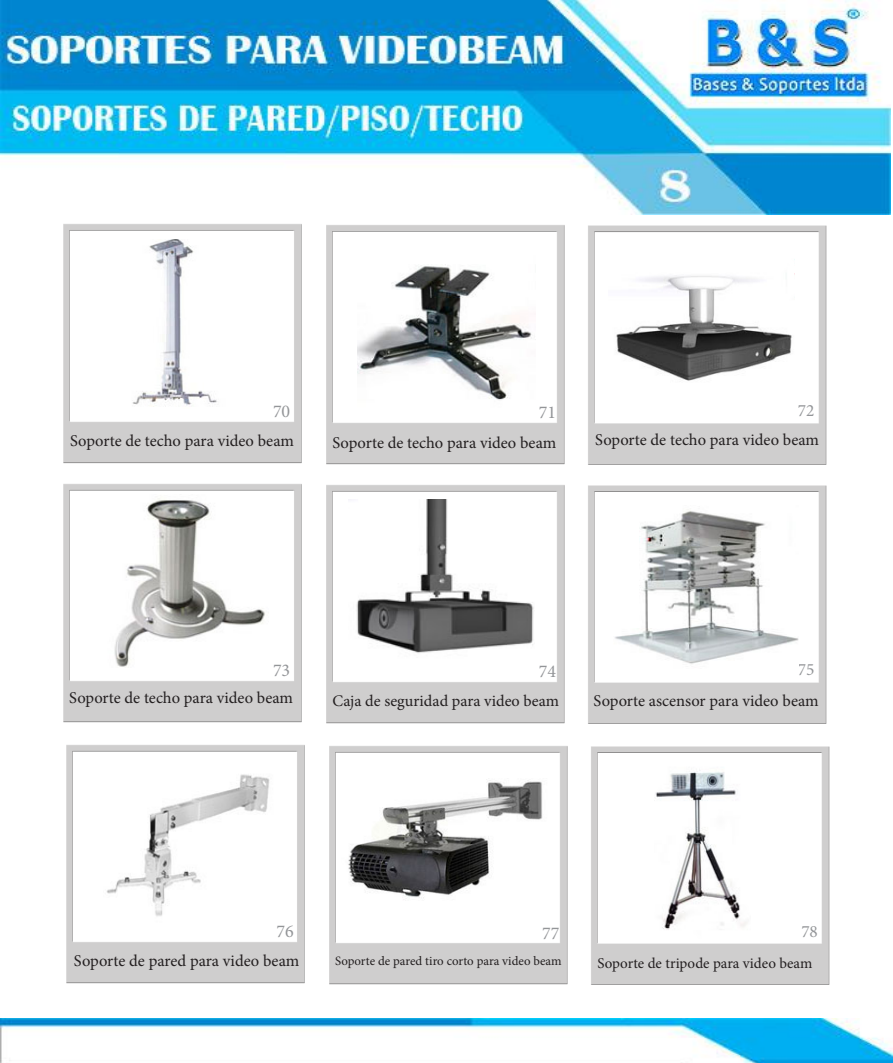
<style>
.page{position:relative;width:893px;height:1063px;background:#fff}
.page>*{position:absolute;margin:0;border:0;box-sizing:border-box;transform-origin:0 0}
.t1{font:18px "Minion Pro";color:#939598}
.t2{font:17.25px "Minion Pro";color:#939598}
.t3{font:16.5px "Minion Pro";color:#231f20}
.t4{font:16.2px "Minion Pro";color:#231f20}
.t5{font:15px "Minion Pro";letter-spacing:.005em;color:#231f20}
.t6{font:12.9px "Minion Pro";color:#231f20}
</style>
<div class="page">
<img style="left:63px;top:224px;width:764px;height:241px">
<img style="left:132px;top:239px;width:93px;height:169px">
<img style="left:358px;top:240px;width:177px;height:177px">
<img style="left:609px;top:253px;width:185px;height:144px">
<img style="left:63px;top:484px;width:764px;height:240px">
<img style="left:66px;top:745px;width:764px;height:240px">
<img style="left:99px;top:494px;width:170px;height:176px">
<img style="left:349px;top:500px;width:185px;height:178px">
<img style="left:614px;top:497px;width:184px;height:174px">
<img style="left:103px;top:757px;width:172px;height:175px">
<img style="left:342px;top:772px;width:209px;height:136px">
<img style="left:654px;top:758px;width:96px;height:182px">
<img style="left:1px;top:1018px;width:892px;height:45px">
<img style="left:0;top:0;width:891px;height:215px">
<p class="t1" style="left:273px;top:399px;width:19px">70</p>
<p class="t1" style="left:539px;top:400px;width:19px">71</p>
<p class="t2" style="left:798px;top:399px;width:18px">72</p>
<p class="t3" style="left:70px;top:430px;width:225px">Soporte de techo para video beam</p>
<p class="t3" style="left:333px;top:432px;width:225px">Soporte de techo para video beam</p>
<p class="t3" style="left:595px;top:429px;width:225px">Soporte de techo para video beam</p>
<p class="t1" style="left:273px;top:658px;width:19px">73</p>
<p class="t1" style="left:539px;top:660px;width:19px">74</p>
<p class="t2" style="left:798px;top:658px;width:18px">75</p>
<p class="t3" style="left:69px;top:687px;width:225px">Soporte de techo para video beam</p>
<p class="t4" style="left:333px;top:690px;width:228px">Caja de seguridad para video beam</p>
<p class="t3" style="left:594px;top:690px;width:227px">Soporte ascensor para video beam</p>
<p class="t1" style="left:276px;top:920px;width:19px">76</p>
<p class="t1" style="left:542px;top:921px;width:19px">77</p>
<p class="t2" style="left:801px;top:920px;width:18px">78</p>
<p class="t3" style="left:74px;top:950px;width:227px">Soporte de pared para video beam</p>
<p class="t6" style="left:335px;top:952px;width:228px">Soporte de pared tiro corto para video beam</p>
<p class="t5" style="left:597px;top:953px;width:216px">Soporte de tripode para video beam</p>
</div>
